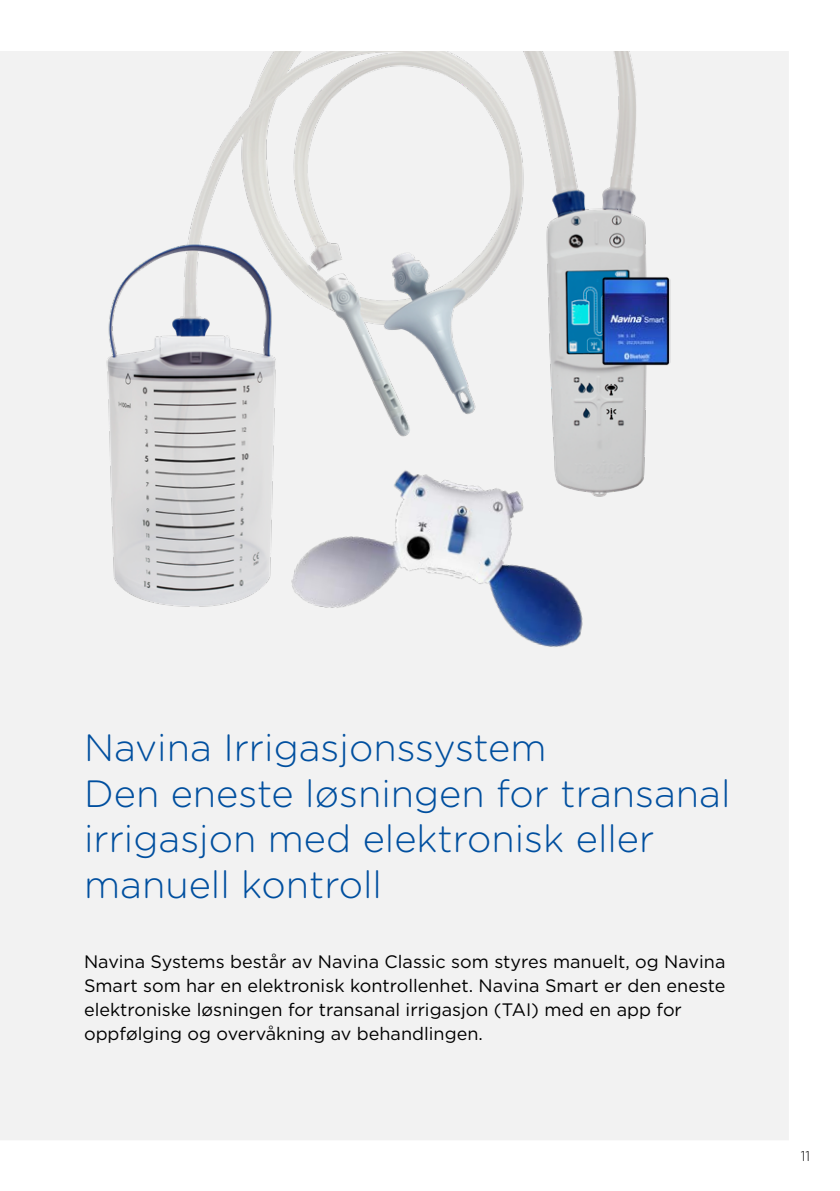
<style>
.page{position:relative;width:840px;height:1191px;background:#fff}
.page>*{position:absolute;margin:0;border:0;box-sizing:border-box;transform-origin:0 0}
.Header_1B{font:300 38px/45.6px "Gotham Rounded";color:#004f9f}
.Header_1B-2{font:18px/24px "Gotham";color:#000}
.t1{font:300 14px "Gotham Rounded";color:#000}
</style>
<div class="page">
<div style="left:0;top:51px;width:788px;height:1089px;background:#f2f2f2"></div>
<img style="left:79px;top:51px;width:657px;height:612px">
<img style="left:267px;top:442px;width:345px;height:231px">
<img style="left:601px;top:276px;width:69px;height:91px">
<p class="Header_1B" style="left:84px;top:723px;width:647px">Navina Irrigasjonssystem<br>Den eneste løsningen for transanal irrigasjon med elektronisk eller manuell kontroll</p>
<p class="Header_1B-2" style="left:84px;top:948px;width:642px">Navina Systems består av Navina Classic som styres manuelt, og Navina Smart som har en elektronisk kontrollenhet. Navina Smart er den eneste elektroniske løsningen for transanal irrigasjon (TAI) med en app for oppfølging og overvåkning av behandlingen.</p>
<p class="t1" style="left:800px;top:1146px;width:11px">11</p>
</div>
